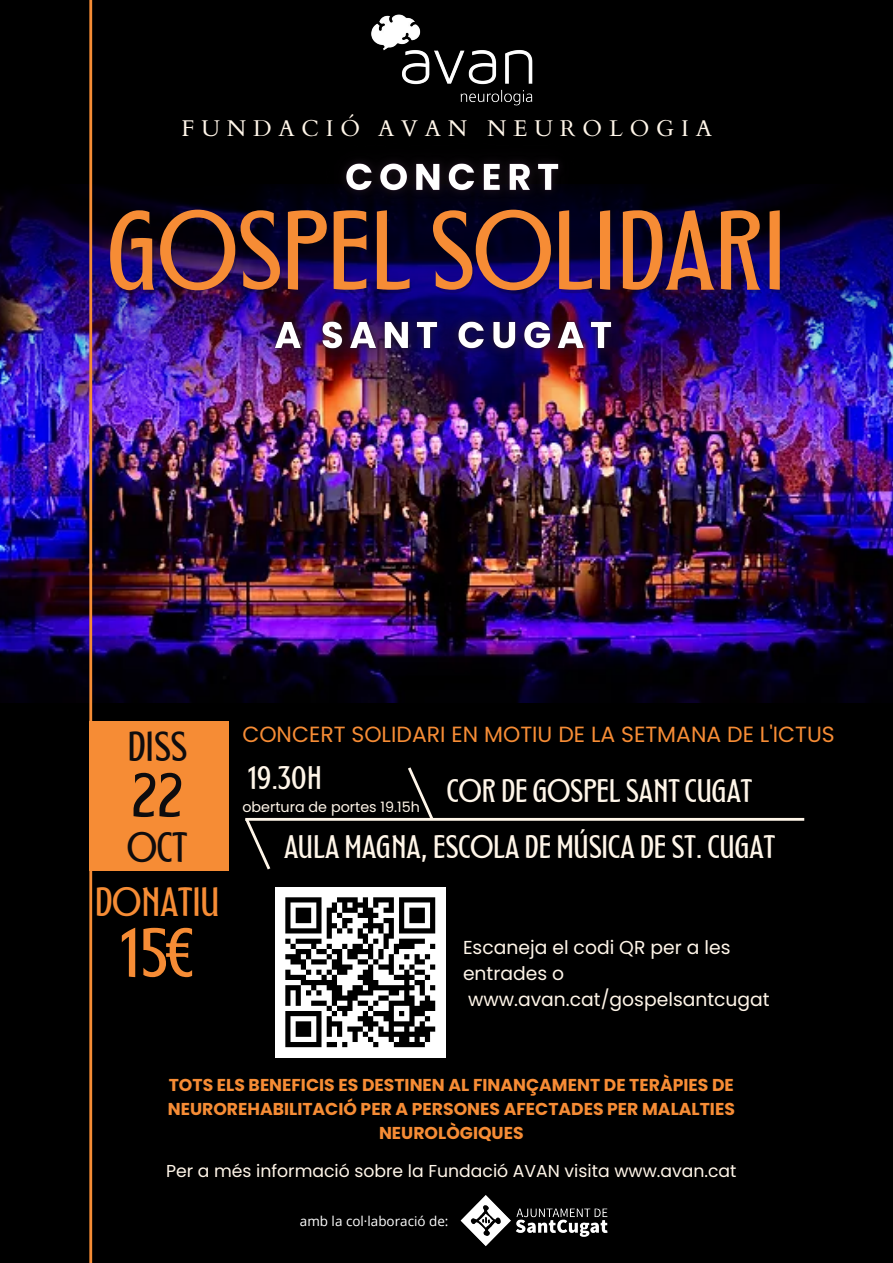
<style>
.page{position:relative;width:893px;height:1263px;background:#000}
.page>*{position:absolute;margin:0;border:0;box-sizing:border-box;transform-origin:0 0}
.t1{font:90.75px "Montagna LTD";color:#f68c35}
.t2{font:56.4px "Montagna LTD";color:#f68c35}
.t3{font:50.03px "Montagna LTD";color:#0e0c0e}
.t4{font:34.28px "Montagna LTD";color:#0e0c0e}
.t5{font:33.83px "Montagna LTD";color:#0e0c0e}
.t6{font:32.92px "Montagna LTD";color:#f68c35}
.t7{font:26.25px "Montagna LTD";color:#fff6e9}
.t8{font:22.8px "Cardo";letter-spacing:.3em;color:#fff6e9}
.t9{font:21.98px "Poppins";color:#f68c35}
.t10{font:18.75px/25.9px "Poppins";color:#fff6e9}
.t11{font:17.25px "Poppins";color:#fff6e9}
.t12{font:700 17.17px/24.1px "Poppins";color:#f68c35;text-align:center}
.t13{font:14.33px "Poppins";color:#fff6e9}
.t14{font:13.42px "Open Sans";color:#fff}
</style>
<div class="page">
<hr style="left:245px;top:818px;width:559px;height:3px;background:#fff6e9">
<svg style="left:405px;top:767px;width:31px;height:54px"></svg>
<svg style="left:245px;top:817px;width:28px;height:53px"></svg>
<img style="left:0;top:450px;width:893px;height:252px">
<img style="left:0;top:177px;width:893px;height:273px">
<div style="left:89px;top:721px;width:139px;height:149px;background:#f68c35"></div>
<hr style="left:89px;top:0;width:3px;height:1263px;background:#f68c35">
<img style="left:371px;top:14px;width:162px;height:87px">
<div style="left:275px;top:887px;width:170px;height:170px;background:#fff"></div>
<svg style="left:285px;top:897px;width:151px;height:151px"></svg>
<img style="left:460px;top:1195px;width:148px;height:51px">
<img style="left:295px;top:101px;width:319px;height:152px">
<img style="left:224px;top:259px;width:443px;height:152px">
<h3 class="t8" style="left:182px;top:113px;width:532px">FUNDACIÓ AVAN NEUROLOGIA</h3>
<h1 class="t1" style="left:107px;top:210px;width:680px">GOSPEL SOLIDARI</h1>
<p class="t9" style="left:242px;top:719px;width:594px">CONCERT SOLIDARI EN MOTIU DE LA SETMANA DE L'ICTUS</p>
<h3 class="t7" style="left:447px;top:779px;width:307px">COR DE GOSPEL SANT CUGAT</h3>
<h3 class="t5" style="left:127px;top:732px;width:61px">DISS</h3>
<h3 class="t3" style="left:131px;top:773px;width:53px">22</h3>
<h3 class="t4" style="left:127px;top:832px;width:62px">OCT</h3>
<h3 class="t7" style="left:284px;top:835px;width:492px">AULA MAGNA, ESCOLA DE MÚSICA DE ST. CUGAT</h3>
<h3 class="t7" style="left:248px;top:766px;width:75px">19.30H</h3>
<p class="t13" style="left:242px;top:797px;width:179px">obertura de portes 19.15h</p>
<h3 class="t6" style="left:95px;top:887px;width:126px">DONATIU</h3>
<h2 class="t2" style="left:121px;top:928px;width:75px">15€</h2>
<p class="t10" style="left:463px;top:935px;width:308px">Escaneja el codi QR per a les entrades o www.avan.cat/gospelsantcugat</p>
<p class="t12" style="left:168px;top:1073px;width:568px">TOTS ELS BENEFICIS ES DESTINEN AL FINANÇAMENT DE TERÀPIES DE<br>NEUROREHABILITACIÓ PER A PERSONES AFECTADES PER MALALTIES<br>NEUROLÒGIQUES</p>
<p class="t11" style="left:166px;top:1158px;width:572px">Per a més informació sobre la Fundació AVAN visita www.avan.cat</p>
<p class="t14" style="left:300px;top:1211px;width:150px">amb la col·laboració de:</p>
</div>
